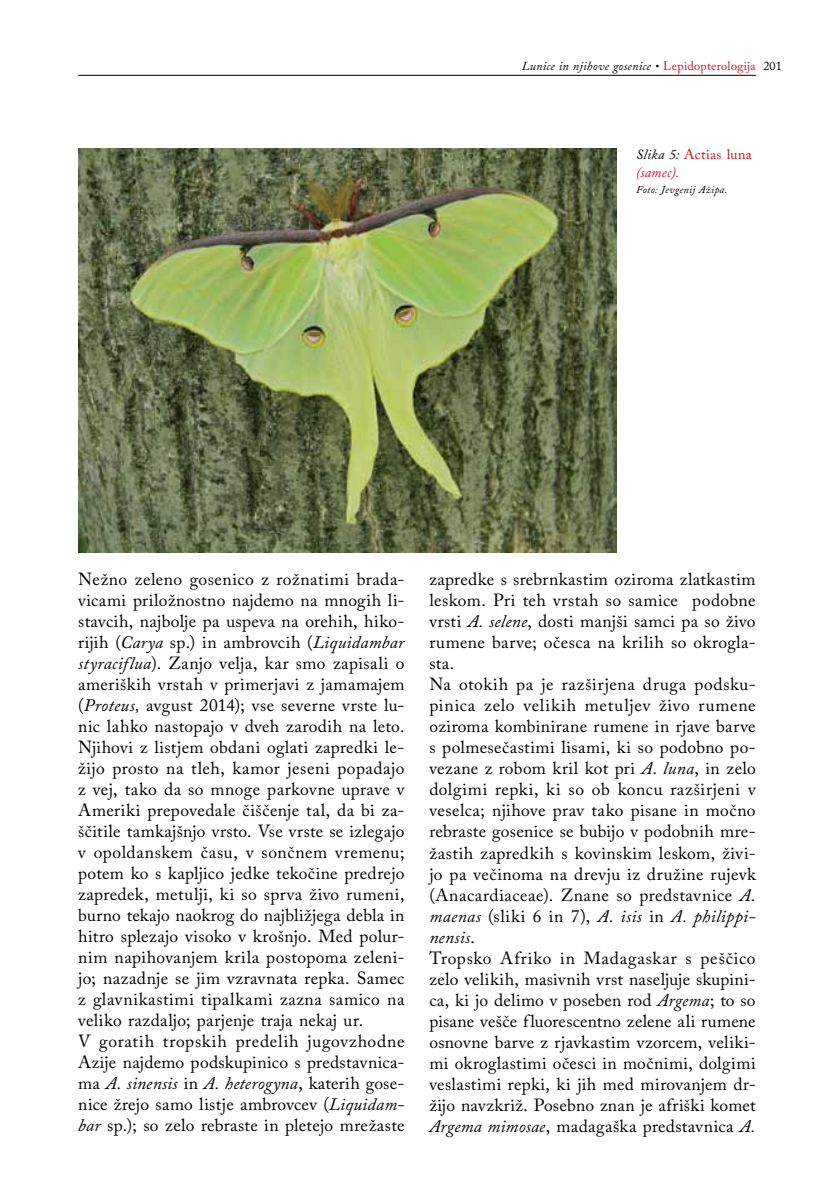
<style>
.page{position:relative;width:834px;height:1191px;background:#fff}
.page>*{position:absolute;margin:0;border:0;box-sizing:border-box;transform-origin:0 0}
.t1{font:17.5px/21px "Adobe Caslon Pro";letter-spacing:.025em;color:#000}
.t2{font:14px/17.8px "Adobe Caslon Pro";letter-spacing:.03em;color:#c2151c}
.t3{font:italic 12.25px "Adobe Caslon Pro";letter-spacing:.02em;color:#000}
.t4{font:italic 10.5px "Adobe Caslon Pro";letter-spacing:.025em;color:#000}
.s1{font-style:normal;color:#c2151c}
.s2{font-style:normal}
.s3{font-style:italic;color:#000}
.s4{font-style:italic}
</style>
<div class="page">
<hr style="left:78px;top:75px;width:677px;height:1px;background:#000">
<img style="left:78px;top:149px;width:538px;height:403px">
<p class="t3" style="left:522px;top:59px;width:261px">Lunice in njihove gosenice • <span class="s1">Lepidopterologija</span> <span class="s2">201</span></p>
<p class="t2" style="left:636px;top:145px;width:117px"><span class="s3">Slika 5:</span> Actias luna <span class="s4">(samec).</span></p>
<p class="t4" style="left:636px;top:183px;width:93px">Foto: Jevgenij Ažipa.</p>
<p class="t1" style="left:78px;top:568px;width:328px">Nežno zeleno gosenico z rožnatimi brada&shy;vicami priložnostno najdemo na mnogih li&shy;stavcih, najbolje pa uspeva na orehih, hiko&shy;rijih (<span class="s4">Carya</span> sp.) in ambrovcih (<span class="s4">Liquidambar styraciflua</span>). Zanjo velja, kar smo zapisali o ameriških vrstah v primerjavi z jamamajem (<span class="s4">Proteus,</span> avgust 2014); vse severne vrste lu&shy;nic lahko nastopajo v dveh zarodih na leto.<br>Njihovi z listjem obdani oglati zapredki le&shy;žijo prosto na tleh, kamor jeseni popadajo z vej, tako da so mnoge parkovne uprave v Ameriki prepovedale čiščenje tal, da bi za&shy;ščitile tamkajšnjo vrsto. Vse vrste se izlegajo v opoldanskem času, v sončnem vremenu; potem ko s kapljico jedke tekočine predrejo zapredek, metulji, ki so sprva živo rumeni, burno tekajo naokrog do najbližjega debla in hitro splezajo visoko v krošnjo. Med polur&shy;nim napihovanjem krila postopoma zeleni&shy;jo; nazadnje se jim vzravnata repka. Samec z glavnikastimi tipalkami zazna samico na veliko razdaljo; parjenje traja nekaj ur.<br>V goratih tropskih predelih jugovzhodne Azije najdemo podskupinico s predstavnica&shy;ma <span class="s4">A. sinensis</span> in <span class="s4">A. heterogyna</span>, katerih gose&shy;nice žrejo samo listje ambrovcev (<span class="s4">Liquidam&shy;bar</span> sp.); so zelo rebraste in pletejo mrežaste</p>
<p class="t1" style="left:429px;top:569px;width:328px">zapredke s srebrnkastim oziroma zlatkastim leskom. Pri teh vrstah so samice podobne vrsti <span class="s4">A. selene</span>, dosti manjši samci pa so živo rumene barve; očesca na krilih so okrogla&shy;sta.<br>Na otokih pa je razširjena druga podsku&shy;pinica zelo velikih metuljev živo rumene oziroma kombinirane rumene in rjave barve s polmesečastimi lisami, ki so podobno po&shy;vezane z robom kril kot pri <span class="s4">A. luna</span>, in zelo dolgimi repki, ki so ob koncu razširjeni v veselca; njihove prav tako pisane in močno rebraste gosenice se bubijo v podobnih mre&shy;žastih zapredkih s kovinskim leskom, živi&shy;jo pa večinoma na drevju iz družine rujevk (Anacardiaceae). Znane so predstavnice <span class="s4">A. maenas</span> (sliki 6 in 7), <span class="s4">A. isis</span> in <span class="s4">A. philippi&shy;nensis</span>.<br>Tropsko Afriko in Madagaskar s peščico zelo velikih, masivnih vrst naseljuje skupini&shy;ca, ki jo delimo v poseben rod <span class="s4">Argema</span>; to so pisane vešče fluorescentno zelene ali rumene osnovne barve z rjavkastim vzorcem, veliki&shy;mi okroglastimi očesci in močnimi, dolgimi veslastimi repki, ki jih med mirovanjem dr&shy;žijo navzkriž. Posebno znan je afriški komet <span class="s4">Argema mimosae</span>, madagaška predstavnica <span class="s4">A.</span></p>
</div>
